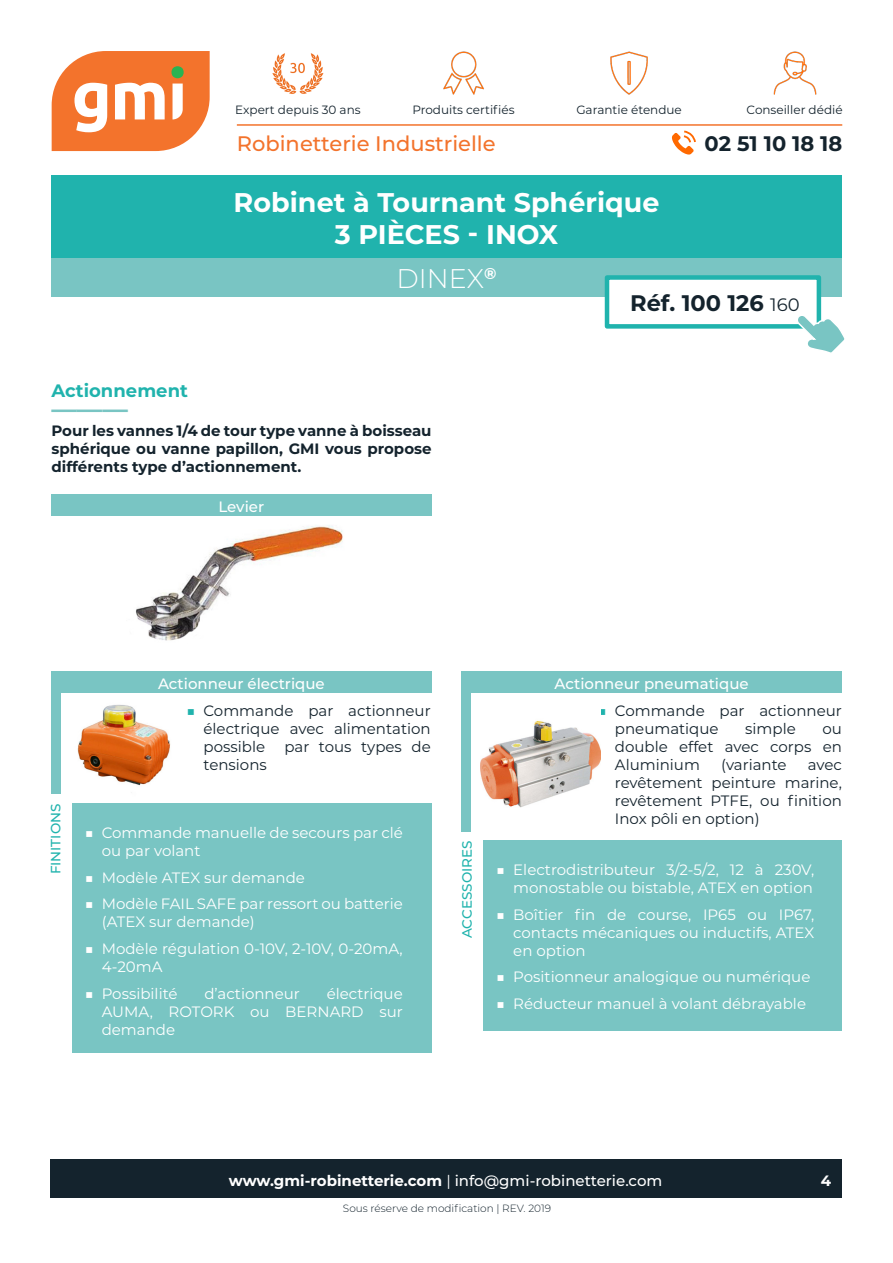
<style>
.page{position:relative;width:893px;height:1263px;background:#fff}
.page>*{position:absolute;margin:0;border:0;box-sizing:border-box;transform-origin:0 0}
.TITRE_Fiche_produit{font:700 27px "Montserrat";color:#fff}
.TITRE_Fiche_produit-2{font:300 27px "Montserrat";color:#fff}
.SOULIGNEMENT_SOUS-TI{font:700 25.5px "Montserrat";color:#79c5c3}
.RÉFÉRENCE{font:700 22.5px "Montserrat";color:#14232d}
.t1{font:500 21px "Montserrat";color:#f3732c}
.t2{font:700 21px "Montserrat";color:#14232d}
.SOUS-TITRE{font:700 18px "Montserrat";color:#20b3ad}
.t3{font:15px/18px "Montserrat";color:#fff}
.t4{font:15px/18px "Montserrat";color:#14232d;text-align:justify}
.TEXTE{font:700 15px/18px "Montserrat";color:#14232d;text-align:justify}
.t5{font:500 15px "Montserrat";color:#fff}
.t6{font:700 15px "Montserrat";color:#fff}
.t7{font:500 13.5px "Montserrat";color:#20b3ad}
.t8{font:12px "Montserrat";color:#14232d}
.NOTE_BAS_DE_PAGE{font:300 10.5px "Montserrat";color:#14232d}
.s1{font-weight:400;font-size:18px}
.s2{font-weight:500;color:#20b3ad}
.s3{font-weight:500}
.s4{font-weight:700}
.s5{font-weight:400}
</style>
<div class="page">
<div style="left:52px;top:175px;width:790px;height:83px;background:#20b3ad"></div>
<div style="left:52px;top:258px;width:790px;height:39px;background:#79c5c3"></div>
<div style="left:605px;top:275px;width:216px;height:54px;background:#fff;border:4px solid #20b3ad"></div>
<div style="left:50px;top:1160px;width:792px;height:38px;background:#14232d"></div>
<svg style="left:52px;top:51px;width:158px;height:100px"></svg>
<hr style="left:237px;top:124px;width:605px;height:2px;background:#f3732c">
<img style="left:443px;top:51px;width:41px;height:44px">
<img style="left:610px;top:51px;width:38px;height:44px">
<img style="left:773px;top:51px;width:44px;height:44px">
<svg style="left:672px;top:131px;width:24px;height:24px"></svg>
<svg style="left:795px;top:313px;width:50px;height:40px"></svg>
<img style="left:272px;top:53px;width:52px;height:41px">
<div style="left:51px;top:495px;width:381px;height:21px;background:#79c5c3"></div>
<img style="left:136px;top:525px;width:207px;height:116px">
<div style="left:51px;top:672px;width:10px;height:122px;background:#79c5c3"></div>
<div style="left:461px;top:672px;width:10px;height:159px;background:#79c5c3"></div>
<div style="left:461px;top:672px;width:381px;height:21px;background:#79c5c3"></div>
<div style="left:51px;top:672px;width:381px;height:21px;background:#79c5c3"></div>
<div style="left:483px;top:840px;width:359px;height:190px;background:#79c5c3"></div>
<div style="left:72px;top:804px;width:360px;height:249px;background:#79c5c3"></div>
<img style="left:77px;top:704px;width:94px;height:82px">
<img style="left:481px;top:721px;width:120px;height:87px">
<p class="t8" style="left:235px;top:101px;width:127px">Expert depuis 30 ans</p>
<p class="t8" style="left:412px;top:101px;width:104px">Produits certifiés</p>
<p class="t8" style="left:576px;top:101px;width:107px">Garantie étendue</p>
<p class="t8" style="left:747px;top:101px;width:98px">Conseiller dédié</p>
<h3 class="t1" style="left:237px;top:129px;width:260px">Robinetterie Industrielle</h3>
<p class="TITRE_Fiche_produit" style="left:234px;top:183px;width:427px">Robinet à Tournant Sphérique</p>
<p class="TITRE_Fiche_produit" style="left:335px;top:215px;width:225px">3 PIÈCES - INOX</p>
<p class="TITRE_Fiche_produit-2" style="left:397px;top:260px;width:101px">DINEX<sup>®</sup></p>
<h3 class="t2" style="left:705px;top:129px;width:139px">02 51 10 18 18</h3>
<p class="SOUS-TITRE" style="left:51px;top:377px;width:138px">Actionnement</p>
<p class="SOULIGNEMENT_SOUS-TI" style="left:51px;top:390px;width:78px">――—</p>
<p class="TEXTE" style="left:51px;top:420px;width:382px">Pour les vannes 1/4 de tour type vanne à boisseau sphérique ou vanne papillon, GMI vous propose différents type d’actionnement.</p>
<p class="t5" style="left:218px;top:496px;width:47px">Levier</p>
<p class="RÉFÉRENCE" style="left:630px;top:287px;width:171px">Réf. 100 126 <span class="s1">160</span></p>
<p class="t7" style="left:46px;top:874px;width:72px;rotate:-90deg">FINITIONS</p>
<p class="t5" style="left:158px;top:673px;width:168px">Actionneur électrique</p>
<p class="t5" style="left:555px;top:673px;width:196px">Actionneur pneumatique</p>
<p class="t4" style="left:204px;top:701px;width:229px;text-indent:-17px"><span class="s2">■</span> Commande par actionneur électrique avec alimentation possible</p>
<p class="t4" style="left:615px;top:701px;width:228px;text-indent:-17px"><span class="s2">■</span> Commande par actionneur pneumatique</p>
<p class="t4" style="left:745px;top:719px;width:52px">simple</p>
<p class="t4" style="left:615px;top:719px;width:228px;text-indent:207px">ou double effet avec corps en Aluminium</p>
<p class="t4" style="left:284px;top:737px;width:148px">par tous types de</p>
<p class="t4" style="left:204px;top:755px;width:65px">tensions</p>
<p class="t4" style="left:721px;top:755px;width:67px">(variante</p>
<p class="t4" style="left:615px;top:755px;width:228px;text-indent:193px">avec revêtement peinture marine, revêtement PTFE, ou finition Inox pôli en option)</p>
<p class="t3" style="left:496px;top:860px;width:320px;text-align:right"><span class="s3">■</span> Electrodistributeur 3/2-5/2, 12 à 230V, monostable ou bistable, ATEX en option</p>
<p class="t3" style="left:513px;top:905px;width:303px;text-align:justify;text-indent:-17px"><span class="s3">■</span> Boîtier fin de course, IP65 ou IP67, contacts mécaniques ou inductifs, ATEX en option</p>
<p class="t3" style="left:496px;top:967px;width:316px"><span class="s3">■</span> Positionneur analogique ou numérique</p>
<p class="t3" style="left:496px;top:994px;width:311px"><span class="s3">■</span> Réducteur manuel à volant débrayable</p>
<p class="t3" style="left:102px;top:824px;width:303px;text-indent:-17px"><span class="s3">■</span> Commande manuelle de secours par clé ou par volant</p>
<p class="t3" style="left:85px;top:868px;width:222px"><span class="s3">■</span> Modèle ATEX sur demande</p>
<p class="t3" style="left:102px;top:895px;width:302px;text-indent:-17px"><span class="s3">■</span> Modèle FAIL SAFE par ressort ou batterie (ATEX sur demande)</p>
<p class="t3" style="left:102px;top:939px;width:303px;text-indent:-17px"><span class="s3">■</span> Modèle régulation 0-10V, 2-10V, 0-20mA,<br>4-20mA</p>
<p class="t3" style="left:85px;top:984px;width:94px"><span class="s3">■</span> Possibilité</p>
<p class="t3" style="left:204px;top:984px;width:97px">d’actionneur</p>
<p class="t7" style="left:458px;top:938px;width:99px;rotate:-90deg">ACCESSOIRES</p>
<p class="t3" style="left:102px;top:984px;width:303px;text-align:justify;text-indent:225px">électrique AUMA, ROTORK ou BERNARD sur demande</p>
<p class="t5" style="left:229px;top:1170px;width:435px"><span class="s4">www.gmi-robinetterie.com</span> <span class="s5">|</span> info@gmi-robinetterie.com</p>
<p class="t6" style="left:821px;top:1170px;width:12px">4</p>
<p class="NOTE_BAS_DE_PAGE" style="left:343px;top:1201px;width:210px">Sous réserve de modification | REV. 2019</p>
</div>
